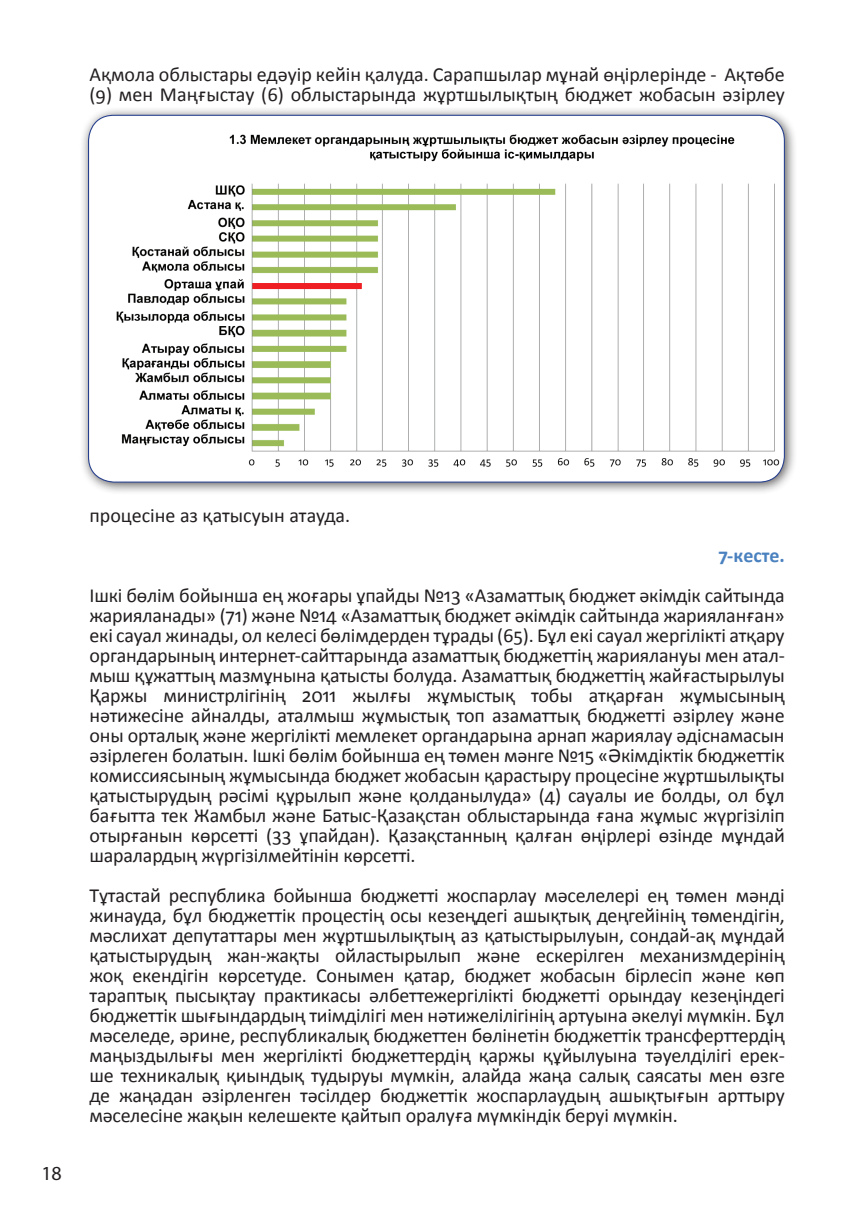
<style>
.page{position:relative;width:857px;height:1225px;background:#fff}
.page>*{position:absolute;margin:0;border:0;box-sizing:border-box;transform-origin:0 0}
.t1{font:20px/20px "Calibri";color:#231f20;text-align:justify}
.t2{font:700 20px "Calibri";color:#4a81bf}
.t3{font:20px "Myriad Pro";color:#231f20}
</style>
<div class="page">
<div style="left:79px;top:106px;width:718px;height:389px;background:#231f20;opacity:.75"></div>
<img style="left:89px;top:115px;width:695px;height:367px">
<p class="t1" style="left:89px;top:64px;width:696px">Ақмола облыстары едәуір кейін қалуда. Сарапшылар мұнай өңірлерінде - Ақтөбе (9) мен Маңғыстау (6) облыстарында жұртшылықтың бюджет жобасын әзірлеу</p>
<p class="t3" style="left:42px;top:1160px;width:22px">18</p>
<p class="t1" style="left:89px;top:504px;width:262px">процесіне аз қатысуын атауда.</p>
<p class="t2" style="left:718px;top:542px;width:68px">7-кесте.</p>
<p class="t1" style="left:89px;top:584px;width:696px">Ішкі бөлім бойынша ең жоғары ұпайды №13 «Азаматтық бюджет әкімдік сайтында жарияланады» (71) және №14 «Азаматтық бюджет әкімдік сайтында жарияланған» екі сауал жинады, ол келесі бөлімдерден тұрады (65). Бұл екі сауал жергілікті атқару органдарының интернет-сайттарында азаматтық бюджеттің жариялануы мен атал&shy;мыш құжаттың мазмұнына қатысты болуда. Азаматтық бюджеттің жайғастырылуы Қаржы министрлігінің 2011 жылғы жұмыстық тобы атқарған жұмысының нәтижесіне айналды, аталмыш жұмыстық топ азаматтық бюджетті әзірлеу және оны орталық және жергілікті мемлекет органдарына арнап жариялау әдіснамасын әзірлеген болатын. Ішкі бөлім бойынша ең төмен мәнге №15 «Әкімдіктік бюджеттік комиссиясының жұмысында бюджет жобасын қарастыру процесіне жұртшылықты қатыстырудың рәсімі құрылып және қолданылуда» (4) сауалы ие болды, ол бұл бағытта тек Жамбыл және Батыс-Қазақстан облыстарында ғана жұмыс жүргізіліп отырғанын көрсетті (33 ұпайдан). Қазақстанның қалған өңірлері өзінде мұндай шаралардың жүргізілмейтінін көрсетті.</p>
<p class="t1" style="left:89px;top:884px;width:696px">Тұтастай республика бойынша бюджетті жоспарлау мәселелері ең төмен мәнді жинауда, бұл бюджеттік процестің осы кезеңдегі ашықтық деңгейінің төмендігін, мәслихат депутаттары мен жұртшылықтың аз қатыстырылуын, сондай-ақ мұндай қатыстырудың жан-жақты ойластырылып және ескерілген механизмдерінің жоқ екендігін көрсетуде. Сонымен қатар, бюджет жобасын бірлесіп және көп тараптық пысықтау практикасы әлбеттежергілікті бюджетті орындау кезеңіндегі бюджеттік шығындардың тиімділігі мен нәтижелілігінің артуына әкелуі мүмкін. Бұл мәселеде, әрине, республикалық бюджеттен бөлінетін бюджеттік трансферттердің маңыздылығы мен жергілікті бюджеттердің қаржы құйылуына тәуелділігі ерек&shy;ше техникалық қиындық тудыруы мүмкін, алайда жаңа салық саясаты мен өзге де жаңадан әзірленген тәсілдер бюджеттік жоспарлаудың ашықтығын арттыру мәселесіне жақын келешекте қайтып оралуға мүмкіндік беруі мүмкін.</p>
</div>
